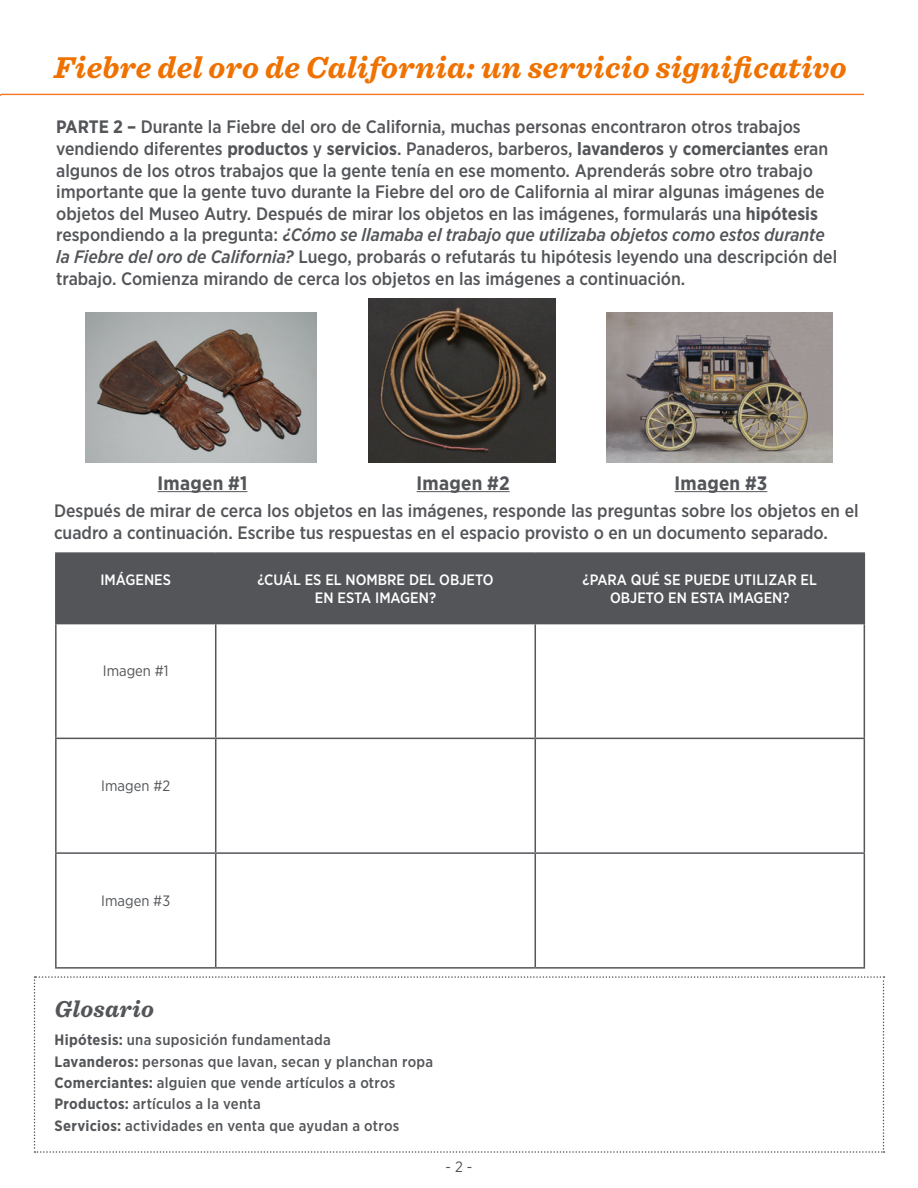
<style>
.page{position:relative;width:918px;height:1188px;background:#fff}
.page>*{position:absolute;margin:0;border:0;box-sizing:border-box;transform-origin:0 0}
.t1{font:italic 700 31.5px "Sentinel";letter-spacing:.01em;color:#ef7100}
._1_1_Header{font:italic 700 24px "Sentinel";letter-spacing:.015em;color:#535559}
._1_1_Header-2{font:700 19.5px "Gotham Narrow";letter-spacing:.015em;color:#535559}
.t2{font:500 18px/21.6px "Gotham Narrow";color:#535559}
._1_1_Header-3{font:500 15px "Gotham Narrow";letter-spacing:.02em;color:#535559}
.t3{font:500 15px/18px "Gotham Narrow";color:#fff;text-align:center}
.t4{font:15px "Gotham Narrow";color:#535559}
.s1{font-weight:700}
.s2{font-style:italic}
</style>
<div class="page">
<svg style="left:0;top:93px;width:864px;height:3px;background:#f9bf96"></svg>
<hr style="left:158px;top:491px;width:89px;height:1px;background:#535559">
<img style="left:85px;top:312px;width:232px;height:151px">
<img style="left:368px;top:299px;width:187px;height:164px">
<img style="left:607px;top:312px;width:226px;height:151px">
<hr style="left:417px;top:491px;width:93px;height:1px;background:#535559">
<hr style="left:675px;top:491px;width:92px;height:1px;background:#535559">
<svg style="left:34px;top:976px;width:851px;height:177px"></svg>
<div style="left:57px;top:554px;width:807px;height:69px;background:#535559"></div>
<hr style="left:55px;top:552px;width:161px;height:2px;background:#535559">
<hr style="left:55px;top:554px;width:2px;height:69px;background:#535559">
<hr style="left:216px;top:552px;width:319px;height:2px;background:#535559">
<hr style="left:215px;top:554px;width:1px;height:69px;background:#535559">
<hr style="left:535px;top:552px;width:330px;height:2px;background:#535559">
<hr style="left:535px;top:554px;width:1px;height:69px;background:#535559">
<hr style="left:864px;top:554px;width:1px;height:69px;background:#535559">
<hr style="left:55px;top:623px;width:161px;height:1px;background:#535559">
<hr style="left:216px;top:623px;width:319px;height:1px;background:#535559">
<hr style="left:535px;top:623px;width:330px;height:1px;background:#535559">
<hr style="left:55px;top:624px;width:2px;height:114px;background:#535559">
<hr style="left:215px;top:624px;width:1px;height:114px;background:#535559">
<hr style="left:535px;top:624px;width:1px;height:114px;background:#535559">
<hr style="left:864px;top:624px;width:1px;height:114px;background:#535559">
<hr style="left:55px;top:738px;width:161px;height:1px;background:#535559">
<hr style="left:55px;top:739px;width:2px;height:113px;background:#535559">
<hr style="left:216px;top:738px;width:319px;height:1px;background:#535559">
<hr style="left:215px;top:739px;width:1px;height:113px;background:#535559">
<hr style="left:535px;top:738px;width:330px;height:1px;background:#535559">
<hr style="left:535px;top:739px;width:1px;height:113px;background:#535559">
<hr style="left:864px;top:739px;width:1px;height:113px;background:#535559">
<hr style="left:55px;top:852px;width:161px;height:2px;background:#535559">
<hr style="left:55px;top:854px;width:2px;height:113px;background:#535559">
<hr style="left:216px;top:852px;width:319px;height:2px;background:#535559">
<hr style="left:215px;top:854px;width:1px;height:113px;background:#535559">
<hr style="left:535px;top:852px;width:330px;height:2px;background:#535559">
<hr style="left:535px;top:854px;width:1px;height:113px;background:#535559">
<hr style="left:864px;top:854px;width:1px;height:113px;background:#535559">
<hr style="left:55px;top:967px;width:161px;height:2px;background:#535559">
<hr style="left:216px;top:967px;width:319px;height:2px;background:#535559">
<hr style="left:535px;top:967px;width:330px;height:2px;background:#535559">
<h1 class="t1" style="left:54px;top:42px;width:794px">Fiebre del oro de California: un servicio significativo</h1>
<p class="t2" style="left:56px;top:116px;width:783px"><span class="s1">PARTE 2 –</span> Durante la Fiebre del oro de California, muchas personas encontraron otros trabajos vendiendo diferentes <span class="s1">productos</span> y <span class="s1">servicios</span>. Panaderos, barberos, <span class="s1">lavanderos</span> y <span class="s1">comerciantes</span> eran algunos de los otros trabajos que la gente tenía en ese momento. Aprenderás sobre otro trabajo importante que la gente tuvo durante la Fiebre del oro de California al mirar algunas imágenes de objetos del Museo Autry. Después de mirar los objetos en las imágenes, formularás una <span class="s1">hipótesis </span>respondiendo a la pregunta: <span class="s2">¿Cómo se llamaba el trabajo que utilizaba objetos como estos durante la Fiebre del oro de California?</span> Luego, probarás o refutarás tu hipótesis leyendo una descripción del trabajo. Comienza mirando de cerca los objetos en las imágenes a continuación.</p>
<p class="_1_1_Header-2" style="left:158px;top:470px;width:91px">Imagen #1</p>
<p class="_1_1_Header-2" style="left:417px;top:470px;width:95px">Imagen #2</p>
<p class="_1_1_Header-2" style="left:675px;top:470px;width:94px">Imagen #3</p>
<p class="t2" style="left:54px;top:500px;width:806px">Después de mirar de cerca los objetos en las imágenes, responde las preguntas sobre los objetos en el cuadro a continuación. Escribe tus respuestas en el espacio provisto o en un documento separado.</p>
<p class="t3" style="left:100px;top:571px;width:72px">IMÁGENES</p>
<p class="t3" style="left:257px;top:571px;width:238px">¿CUÁL ES EL NOMBRE DEL OBJETO<br>EN ESTA IMAGEN?</p>
<p class="t3" style="left:583px;top:571px;width:236px">¿PARA QUÉ SE PUEDE UTILIZAR EL<br>OBJETO EN ESTA IMAGEN?</p>
<p class="t4" style="left:103px;top:662px;width:67px">Imagen #1</p>
<p class="t4" style="left:101px;top:776px;width:70px">Imagen #2</p>
<p class="t4" style="left:101px;top:891px;width:70px">Imagen #3</p>
<p class="_1_1_Header" style="left:55px;top:990px;width:101px">Glosario</p>
<p class="_1_1_Header-3" style="left:55px;top:1030px;width:278px"><span class="s1">Hipótesis:</span> una suposición fundamentada</p>
<p class="_1_1_Header-3" style="left:55px;top:1052px;width:380px"><span class="s1">Lavanderos:</span> personas que lavan, secan y planchan ropa</p>
<p class="_1_1_Header-3" style="left:55px;top:1073px;width:342px"><span class="s1">Comerciantes:</span> alguien que vende artículos a otros</p>
<p class="_1_1_Header-3" style="left:55px;top:1095px;width:208px"><span class="s1">Productos:</span> artículos a la venta</p>
<p class="_1_1_Header-3" style="left:55px;top:1116px;width:346px"><span class="s1">Servicios:</span> actividades en venta que ayudan a otros</p>
<p class="t4" style="left:446px;top:1157px;width:28px">- 2 -</p>
</div>
